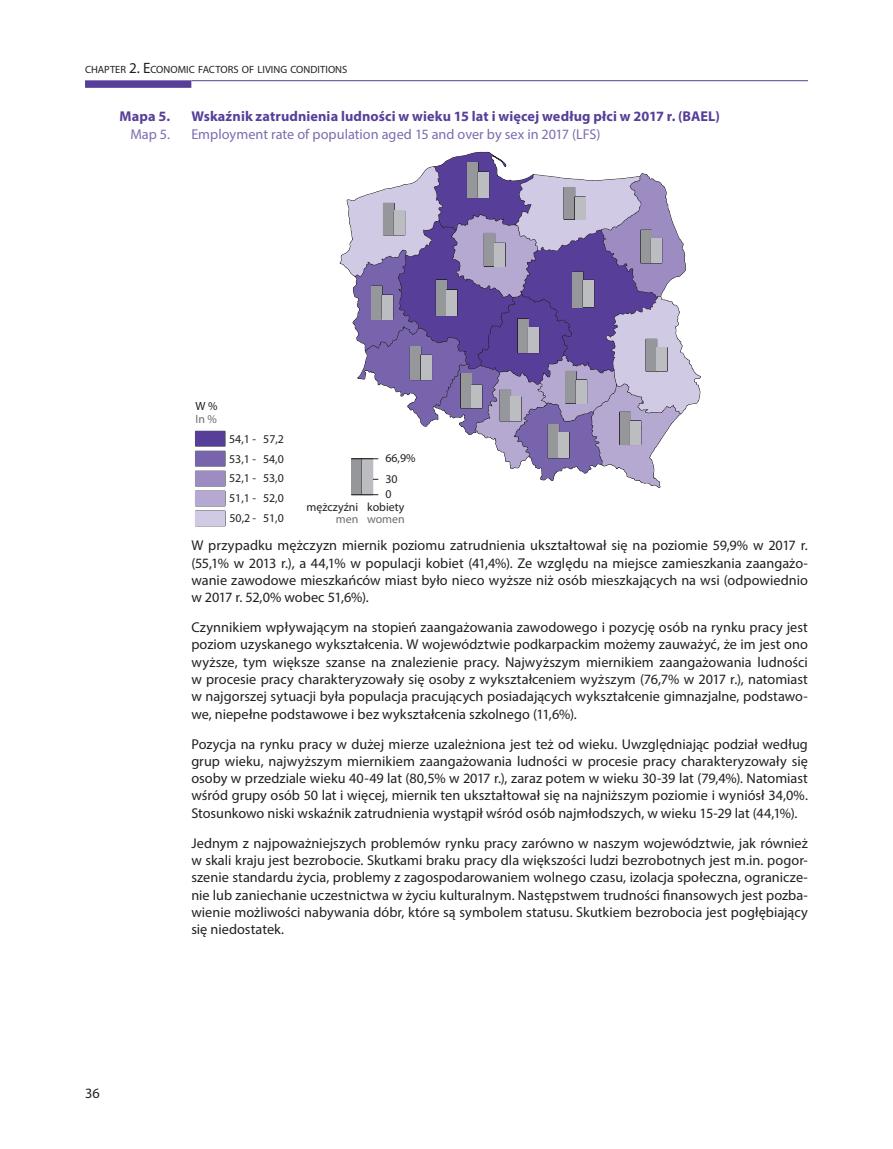
<style>
.page{position:relative;width:893px;height:1149px;background:#fff}
.page>*{position:absolute;margin:0;border:0;box-sizing:border-box;transform-origin:0 0}
.t1{font:14.25px/17.2px "Myriad Pro";letter-spacing:.005em;color:#231f20;text-align:justify}
.t2{font:700 14.25px "Myriad Pro";letter-spacing:.01em;color:#573e99}
.t3{font:14.25px "Myriad Pro";color:#7e6bb0}
.t4{font:11.85px/20px "Myriad Pro";color:#231f20;text-align:justify}
.t5{font:11.85px "Myriad Pro";color:#6c6d70}
.t6{font:10.5px "Myriad Pro";letter-spacing:.005em;color:#231f20}
.s1{font-size:15px}
</style>
<div class="page">
<div style="left:85px;top:80px;width:106px;height:8px;background:#573e99"></div>
<hr style="left:191px;top:80px;width:617px;height:1px;background:#573e99">
<div style="left:195px;top:431px;width:30px;height:15px;background:#573e99"></div>
<div style="left:195px;top:451px;width:30px;height:15px;background:#7864ac"></div>
<div style="left:195px;top:471px;width:30px;height:15px;background:#9c8cc2"></div>
<div style="left:195px;top:511px;width:30px;height:14px;background:#d0cae4"></div>
<div style="left:195px;top:491px;width:30px;height:14px;background:#b5a9d2"></div>
<div style="left:352px;top:458px;width:10px;height:36px;background:#95979a"></div>
<div style="left:362px;top:458px;width:11px;height:36px;background:#bcbdc0"></div>
<svg style="left:340px;top:152px;width:361px;height:335px"></svg>
<svg style="left:352px;top:494px;width:26px;height:1px"></svg>
<p class="t6" style="left:85px;top:63px;width:264px">CHAPTER <span class="s1">2. E</span>CONOMIC FACTORS OF LIVING CONDITIONS</p>
<p class="t2" style="left:120px;top:107px;width:52px">Mapa 5.</p>
<p class="t2" style="left:191px;top:107px;width:530px">Wskaźnik zatrudnienia ludności w wieku 15 lat i więcej według płci w 2017 r. (BAEL)</p>
<p class="t3" style="left:130px;top:125px;width:41px">Map 5.</p>
<p class="t3" style="left:191px;top:125px;width:411px">Employment rate of population aged 15 and over by sex in 2017 (LFS)</p>
<p class="t4" style="left:195px;top:396px;width:24px">W %</p>
<p class="t5" style="left:195px;top:411px;width:23px">In %</p>
<p class="t1" style="left:85px;top:1083px;width:16px">36</p>
<p class="t4" style="left:229px;top:428px;width:56px">54,1 - 57,2<br>53,1 - 54,0<br>52,1 - 53,0</p>
<p class="t4" style="left:229px;top:508px;width:56px">50,2 - 51,0</p>
<p class="t4" style="left:385px;top:447px;width:32px;line-height:20.4px">66,9%<br>30</p>
<p class="t4" style="left:385px;top:483px;width:8px">0</p>
<p class="t4" style="left:229px;top:488px;width:56px">51,1 - 52,0</p>
<p class="t4" style="left:367px;top:497px;width:39px">kobiety</p>
<p class="t5" style="left:367px;top:511px;width:39px">women</p>
<p class="t1" style="left:191px;top:536px;width:618px">W przypadku mężczyzn miernik poziomu zatrudnienia ukształtował się na poziomie 59,9% w 2017 r. (55,1% w 2013 r.), a 44,1% w populacji kobiet (41,4%). Ze względu na miejsce zamieszkania zaangażo&shy;wanie zawodowe mieszkańców miast było nieco wyższe niż osób mieszkających na wsi (odpowiednio w 2017 r. 52,0% wobec 51,6%).</p>
<p class="t1" style="left:191px;top:618px;width:618px">Czynnikiem wpływającym na stopień zaangażowania zawodowego i pozycję osób na rynku pracy jest poziom uzyskanego wykształcenia. W województwie podkarpackim możemy zauważyć, że im jest ono wyższe, tym większe szanse na znalezienie pracy. Najwyższym miernikiem zaangażowania ludności w procesie pracy charakteryzowały się osoby z wykształceniem wyższym (76,7% w 2017 r.), natomiast w najgorszej sytuacji była populacja pracujących posiadających wykształcenie gimnazjalne, podstawo&shy;we, niepełne podstawowe i bez wykształcenia szkolnego (11,6%).</p>
<p class="t1" style="left:191px;top:734px;width:618px">Pozycja na rynku pracy w dużej mierze uzależniona jest też od wieku. Uwzględniając podział według grup wieku, najwyższym miernikiem zaangażowania ludności w procesie pracy charakteryzowały się osoby w przedziale wieku 40-49 lat (80,5% w 2017 r.), zaraz potem w wieku 30-39 lat (79,4%). Natomiast wśród grupy osób 50 lat i więcej, miernik ten ukształtował się na najniższym poziomie i wyniósł 34,0%.<br>Stosunkowo niski wskaźnik zatrudnienia wystąpił wśród osób najmłodszych, w wieku 15-29 lat (44,1%).</p>
<p class="t1" style="left:191px;top:833px;width:618px">Jednym z najpoważniejszych problemów rynku pracy zarówno w naszym województwie, jak również w skali kraju jest bezrobocie. Skutkami braku pracy dla większości ludzi bezrobotnych jest m.in. pogor&shy;szenie standardu życia, problemy z zagospodarowaniem wolnego czasu, izolacja społeczna, ogranicze&shy;nie lub zaniechanie uczestnictwa w życiu kulturalnym. Następstwem trudności finansowych jest pozba&shy;wienie możliwości nabywania dóbr, które są symbolem statusu. Skutkiem bezrobocia jest pogłębiający się niedostatek.</p>
<p class="t4" style="left:307px;top:497px;width:53px">mężczyźni</p>
<p class="t5" style="left:336px;top:511px;width:24px">men</p>
</div>
